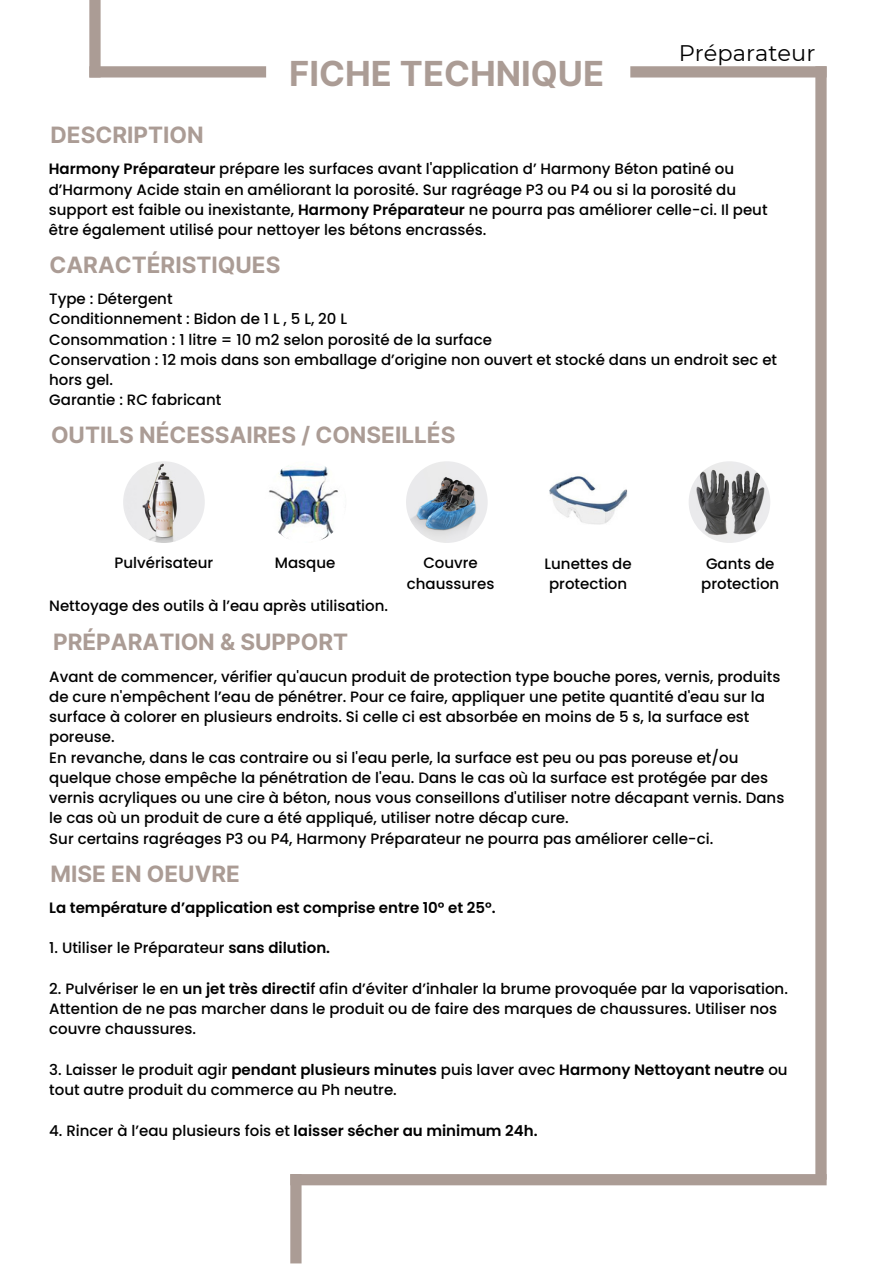
<style>
.page{position:relative;width:893px;height:1264px;background:#fff}
.page>*{position:absolute;margin:0;border:0;box-sizing:border-box;transform-origin:0 0}
.t1{font:700 34.5px "Inter";color:#ab9c95}
.t2{font:700 22.5px "Inter";color:#ab9c95}
.t3{font:22.5px "Montserrat";color:#000}
.t4{font:500 15px/20.2px "Poppins";color:#000}
.t5{font:600 15px "Poppins";color:#000}
.s1{font-weight:600}
</style>
<div class="page">
<div style="left:89px;top:66px;width:177px;height:11px;background:#ab9c95"></div>
<div style="left:89px;top:0;width:12px;height:77px;background:#ab9c95"></div>
<div style="left:630px;top:66px;width:196px;height:11px;background:#ab9c95"></div>
<div style="left:815px;top:66px;width:11px;height:1113px;background:#ab9c95"></div>
<div style="left:290px;top:1174px;width:536px;height:11px;background:#ab9c95"></div>
<div style="left:290px;top:1174px;width:11px;height:89px;background:#ab9c95"></div>
<img style="left:123px;top:461px;width:82px;height:82px;border-radius:50%">
<img style="left:265px;top:461px;width:81px;height:82px;border-radius:50%">
<img style="left:406px;top:461px;width:81px;height:82px;border-radius:50%">
<img style="left:547px;top:461px;width:82px;height:82px;border-radius:50%">
<img style="left:688px;top:461px;width:82px;height:82px;border-radius:50%">
<p class="t1" style="left:289px;top:52px;width:316px">FICHE TECHNIQUE</p>
<h2 class="t3" style="left:678px;top:39px;width:138px">Préparateur</h2>
<p class="t2" style="left:51px;top:121px;width:154px">DESCRIPTION</p>
<p class="t4" style="left:49px;top:159px;width:720px"><span class="s1">Harmony Préparateur</span> prépare les surfaces avant l'application d’ Harmony Béton patiné ou d’Harmony Acide stain en améliorant la porosité. Sur ragréage P3 ou P4 ou si la porosité du support est faible ou inexistante, <span class="s1">Harmony Préparateur</span> ne pourra pas améliorer celle-ci. Il peut être également utilisé pour nettoyer les bétons encrassés.</p>
<p class="t2" style="left:49px;top:251px;width:232px">CARACTÉRISTIQUES</p>
<p class="t4" style="left:49px;top:289px;width:125px">Type : Détergent</p>
<p class="t4" style="left:49px;top:309px;width:299px">Conditionnement : Bidon de 1 L , 5 L, 20 L</p>
<p class="t4" style="left:49px;top:329px;width:444px">Consommation : 1 litre = 10 m2 selon porosité de la surface</p>
<p class="t4" style="left:49px;top:349px;width:729px">Conservation : 12 mois dans son emballage d’origine non ouvert et stocké dans un endroit sec et hors gel.</p>
<p class="t4" style="left:49px;top:390px;width:174px">Garantie : RC fabricant</p>
<p class="t2" style="left:51px;top:421px;width:406px">OUTILS NÉCESSAIRES / CONSEILLÉS</p>
<p class="t4" style="left:114px;top:553px;width:100px">Pulvérisateur</p>
<p class="t4" style="left:275px;top:553px;width:62px">Masque</p>
<p class="t4" style="left:407px;top:553px;width:89px;text-align:center">Couvre chaussures</p>
<p class="t4" style="left:701px;top:553px;width:80px;text-align:center">Gants de protection</p>
<h2 class="t4" style="left:544px;top:553px;width:89px">Lunettes de protection</h2>
<p class="t4" style="left:49px;top:595px;width:340px">Nettoyage des outils à l’eau après utilisation.</p>
<p class="t2" style="left:53px;top:629px;width:296px">PRÉPARATION &amp; SUPPORT</p>
<p class="t4" style="left:49px;top:666px;width:732px">Avant de commencer, vérifier qu'aucun produit de protection type bouche pores, vernis, produits de cure n'empêchent l’eau de pénétrer. Pour ce faire, appliquer une petite quantité d'eau sur la surface à colorer en plusieurs endroits. Si celle ci est absorbée en moins de 5 s, la surface est poreuse.</p>
<p class="t4" style="left:49px;top:747px;width:736px">En revanche, dans le cas contraire ou si l'eau perle, la surface est peu ou pas poreuse et/ou quelque chose empêche la pénétration de l'eau. Dans le cas où la surface est protégée par des vernis acryliques ou une cire à béton, nous vous conseillons d'utiliser notre décapant vernis. Dans le cas où un produit de cure a été appliqué, utiliser notre décap cure.</p>
<h2 class="t4" style="left:49px;top:828px;width:665px">Sur certains ragréages P3 ou P4, Harmony Préparateur ne pourra pas améliorer celle-ci.</h2>
<p class="t2" style="left:50px;top:860px;width:191px">MISE EN OEUVRE</p>
<p class="t5" style="left:49px;top:897px;width:448px">La température d’application est comprise entre 10° et 25°.</p>
<p class="t4" style="left:49px;top:937px;width:282px">1. Utiliser le Préparateur <span class="s1">sans dilution.</span></p>
<p class="t4" style="left:49px;top:978px;width:740px">2. Pulvériser le en <span class="s1">un jet très directi</span>f afin d’éviter d’inhaler la brume provoquée par la vaporisation.<br>Attention de ne pas marcher dans le produit ou de faire des marques de chaussures. Utiliser nos couvre chaussures.</p>
<p class="t4" style="left:49px;top:1059px;width:739px">3. Laisser le produit agir <span class="s1">pendant plusieurs minutes</span> puis laver avec <span class="s1">Harmony Nettoyant neutre</span> ou tout autre produit du commerce au Ph neutre.</p>
<p class="t4" style="left:49px;top:1120px;width:490px">4. Rincer à l’eau plusieurs fois et <span class="s1">laisser sécher au minimum 24h.</span></p>
</div>
